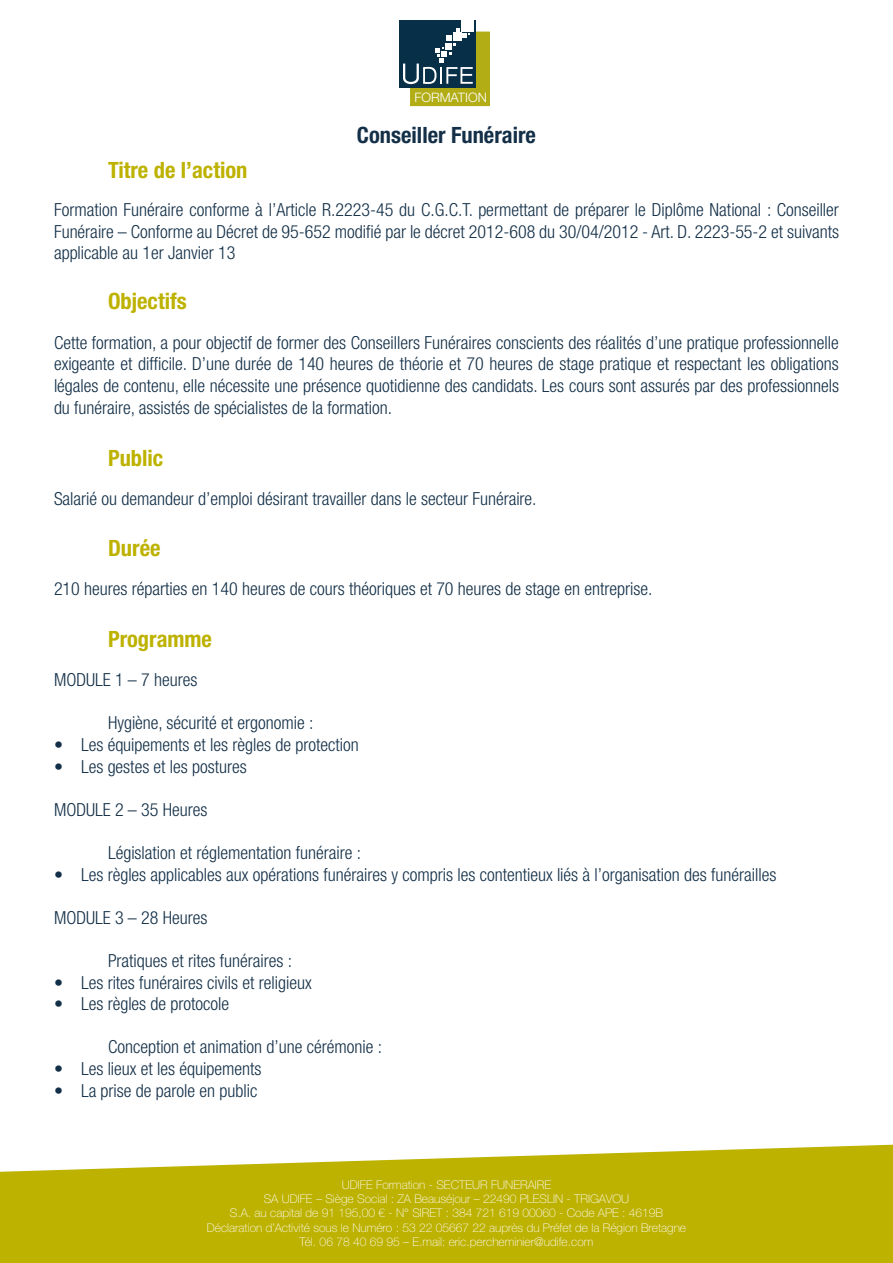
<style>
.page{position:relative;width:893px;height:1263px;background:#fff}
.page>*{position:absolute;margin:0;border:0;box-sizing:border-box;transform-origin:0 0}
.t1{font:700 condensed 22.5px "Helvetica Neue LT Std";color:#beb200}
.t2{font:700 condensed 22.5px "Helvetica Neue LT Std";color:#143048}
.t3{font:300 condensed 18px/21.6px "Helvetica Neue LT Std";color:#143048;text-align:justify}
.t4{font:300 13.05px "Helvetica Neue LT Std";color:#fff}
.t5{font:100 12px "Helvetica Neue LT Std";color:#fff}
</style>
<div class="page">
<svg style="left:0;top:1145px;width:893px;height:118px;background:#c5ba1c"></svg>
<div style="left:411px;top:32px;width:78px;height:74px;background:#b2ad15"></div>
<div style="left:410px;top:32px;width:80px;height:74px;border:1px solid #b2ad15"></div>
<div style="left:399px;top:20px;width:76px;height:67px;background:#082f48"></div>
<div style="left:461px;top:20px;width:12px;height:12px;background:#fff"></div>
<svg style="left:403px;top:28px;width:70px;height:56px"></svg>
<p class="t4" style="left:414px;top:89px;width:74px">FORMATION</p>
<p class="t2" style="left:357px;top:121px;width:181px">Conseiller Funéraire</p>
<p class="t1" style="left:108px;top:156px;width:141px">Titre de l’action</p>
<p class="t3" style="left:54px;top:199px;width:787px">Formation Funéraire conforme à l’Article R.2223-45 du C.G.C.T. permettant de préparer le Diplôme National : Conseiller Funéraire – Conforme au Décret de 95-652 modifié par le décret 2012-608 du 30/04/2012 - Art. D. 2223-55-2 et suivants applicable au 1er Janvier 13</p>
<p class="t1" style="left:108px;top:288px;width:80px">Objectifs</p>
<p class="t3" style="left:54px;top:331px;width:786px">Cette formation, a pour objectif de former des Conseillers Funéraires conscients des réalités d’une pratique professionnelle exigeante et difficile. D’une durée de 140 heures de théorie et 70 heures de stage pratique et respectant les obligations légales de contenu, elle nécessite une présence quotidienne des candidats. Les cours sont assurés par des professionnels du funéraire, assistés de spécialistes de la formation.</p>
<p class="t1" style="left:108px;top:444px;width:57px">Public</p>
<p class="t3" style="left:54px;top:487px;width:484px">Salarié ou demandeur d’emploi désirant travailler dans le secteur Funéraire.</p>
<p class="t1" style="left:108px;top:534px;width:54px">Durée</p>
<p class="t3" style="left:54px;top:578px;width:600px">210 heures réparties en 140 heures de cours théoriques et 70 heures de stage en entreprise.</p>
<p class="t1" style="left:108px;top:625px;width:106px">Programme</p>
<p class="t3" style="left:54px;top:669px;width:145px">MODULE 1 – 7 heures</p>
<p class="t3" style="left:108px;top:712px;width:207px">Hygiène, sécurité et ergonomie :</p>
<p class="t3" style="left:54px;top:734px;width:306px">• Les équipements et les règles de protection</p>
<p class="t3" style="left:54px;top:755px;width:194px">• Les gestes et les postures</p>
<p class="t3" style="left:54px;top:798px;width:155px">MODULE 2 – 35 Heures</p>
<p class="t3" style="left:108px;top:842px;width:255px">Législation et réglementation funéraire :</p>
<p class="t3" style="left:54px;top:863px;width:724px">• Les règles applicables aux opérations funéraires y compris les contentieux liés à l’organisation des funérailles</p>
<p class="t3" style="left:54px;top:906px;width:155px">MODULE 3 – 28 Heures</p>
<p class="t3" style="left:108px;top:950px;width:186px">Pratiques et rites funéraires :</p>
<p class="t3" style="left:54px;top:971px;width:259px">• Les rites funéraires civils et religieux</p>
<p class="t3" style="left:54px;top:993px;width:177px">• Les règles de protocole</p>
<p class="t3" style="left:108px;top:1036px;width:276px">Conception et animation d’une cérémonie :</p>
<p class="t3" style="left:54px;top:1058px;width:209px">• Les lieux et les équipements</p>
<p class="t3" style="left:54px;top:1079px;width:205px">• La prise de parole en public</p>
<p class="t5" style="left:342px;top:1177px;width:211px">UDIFE Formation - SECTEUR FUNERAIRE</p>
<p class="t5" style="left:264px;top:1192px;width:367px">SA UDIFE – Siège Social : ZA Beauséjour – 22490 PLESLIN - TRIGAVOU</p>
<p class="t5" style="left:230px;top:1206px;width:435px">S.A. au capital de 91 195,00 € - N° SIRET : 384 721 619 00060 - Code APE : 4619B</p>
<p class="t5" style="left:207px;top:1221px;width:481px">Déclaration d’Activité sous le Numéro : 53 22 05667 22 auprès du Préfet de la Région Bretagne</p>
<p class="t5" style="left:300px;top:1235px;width:295px">Tél. 06 78 40 69 95 – E.mail: eric.percheminier@udife.com</p>
</div>
